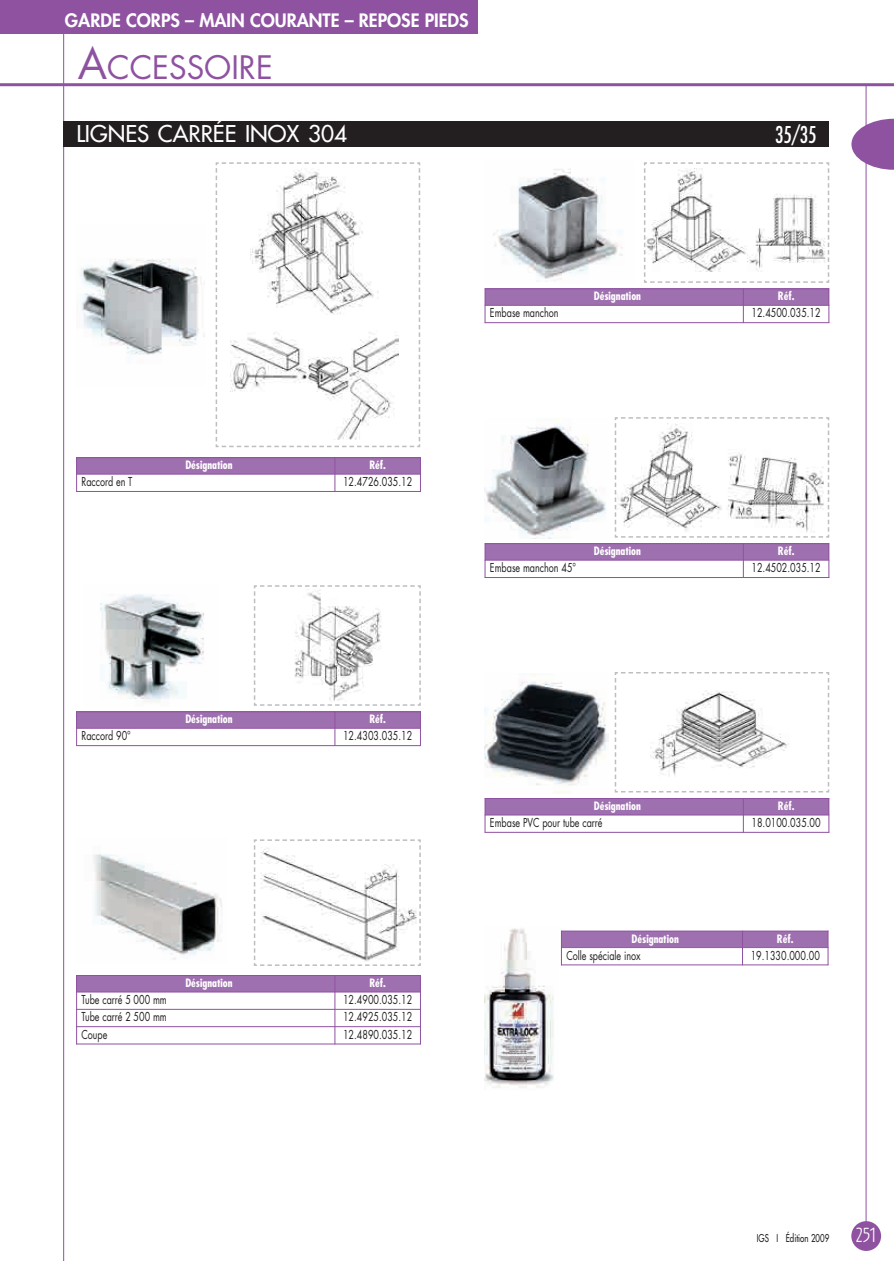
<style>
.page{position:relative;width:894px;height:1261px;background:#fff}
.page>*{position:absolute;margin:0;border:0;box-sizing:border-box;transform-origin:0 0}
.t1{font:31.5px "Futura";color:#8e52a1}
.t2{font:22.5px "Futura";color:#fff}
.t3{font:condensed 22.5px "Futura";color:#fff;scale:.9 1}
.t4{font:800 18px "Futura";color:#fff}
.t5{font:condensed 18px "Kolo LP";color:#fff;scale:.9 1}
.t6{font:12px "Futura";color:#231f20;scale:.75 1}
.t7{font:700 condensed 11.25px "Futura";color:#fff}
.t8{font:10.5px "Futura";color:#231f20;scale:.75 1}
.s1{font-size:42px}
</style>
<div class="page">
<div style="left:851px;top:1221px;width:30px;height:30px;background:#8e52a1;border-radius:50%"></div>
<svg style="left:851px;top:119px;width:42px;height:51px"></svg>
<hr style="left:63px;top:31px;width:1px;height:1230px;background:#8e52a1">
<hr style="left:865px;top:85px;width:1px;height:1141px;background:#8e52a1">
<div style="left:0;top:0;width:478px;height:34px;background:#8e52a1"></div>
<hr style="left:0;top:83px;width:893px;height:3px;background:#8e52a1">
<img style="left:93px;top:854px;width:129px;height:106px">
<svg style="left:253px;top:839px;width:168px;height:127px"></svg>
<div style="left:76px;top:975px;width:259px;height:17px;background:#9f70af"></div>
<div style="left:335px;top:975px;width:86px;height:17px;background:#9f70af"></div>
<hr style="left:76px;top:975px;width:1px;height:69px;background:#8e52a1">
<hr style="left:334px;top:975px;width:1px;height:69px;background:#8e52a1">
<hr style="left:420px;top:975px;width:1px;height:69px;background:#8e52a1">
<hr style="left:76px;top:975px;width:345px;height:1px;background:#8e52a1">
<hr style="left:76px;top:991px;width:345px;height:1px;background:#8e52a1">
<hr style="left:76px;top:1009px;width:345px;height:1px;background:#8e52a1">
<hr style="left:76px;top:1026px;width:345px;height:1px;background:#8e52a1">
<hr style="left:76px;top:1043px;width:345px;height:1px;background:#8e52a1">
<img style="left:484px;top:928px;width:70px;height:160px">
<div style="left:561px;top:930px;width:181px;height:17px;background:#9f70af"></div>
<div style="left:742px;top:930px;width:86px;height:17px;background:#9f70af"></div>
<hr style="left:561px;top:930px;width:1px;height:35px;background:#8e52a1">
<hr style="left:742px;top:930px;width:1px;height:35px;background:#8e52a1">
<hr style="left:827px;top:930px;width:1px;height:35px;background:#8e52a1">
<hr style="left:561px;top:930px;width:267px;height:1px;background:#8e52a1">
<hr style="left:561px;top:947px;width:267px;height:1px;background:#8e52a1">
<hr style="left:561px;top:964px;width:267px;height:1px;background:#8e52a1">
<img style="left:80px;top:259px;width:125px;height:96px">
<svg style="left:215px;top:162px;width:206px;height:286px"></svg>
<div style="left:76px;top:457px;width:259px;height:17px;background:#9f70af"></div>
<div style="left:335px;top:457px;width:86px;height:17px;background:#9f70af"></div>
<hr style="left:76px;top:457px;width:1px;height:35px;background:#8e52a1">
<hr style="left:334px;top:457px;width:1px;height:35px;background:#8e52a1">
<hr style="left:420px;top:457px;width:1px;height:35px;background:#8e52a1">
<hr style="left:76px;top:457px;width:345px;height:1px;background:#8e52a1">
<hr style="left:76px;top:474px;width:345px;height:1px;background:#8e52a1">
<hr style="left:76px;top:491px;width:345px;height:1px;background:#8e52a1">
<img style="left:100px;top:594px;width:104px;height:106px">
<svg style="left:253px;top:585px;width:168px;height:121px"></svg>
<div style="left:76px;top:711px;width:259px;height:17px;background:#9f70af"></div>
<div style="left:335px;top:711px;width:86px;height:17px;background:#9f70af"></div>
<hr style="left:76px;top:711px;width:1px;height:35px;background:#8e52a1">
<hr style="left:334px;top:711px;width:1px;height:35px;background:#8e52a1">
<hr style="left:420px;top:711px;width:1px;height:35px;background:#8e52a1">
<hr style="left:76px;top:711px;width:345px;height:1px;background:#8e52a1">
<hr style="left:76px;top:728px;width:345px;height:1px;background:#8e52a1">
<hr style="left:76px;top:745px;width:345px;height:1px;background:#8e52a1">
<div style="left:63px;top:122px;width:766px;height:25px;background:#231f20"></div>
<img style="left:231px;top:323px;width:167px;height:117px">
<img style="left:493px;top:169px;width:130px;height:112px">
<svg style="left:644px;top:162px;width:186px;height:121px"></svg>
<div style="left:484px;top:288px;width:259px;height:17px;background:#9f70af"></div>
<div style="left:743px;top:288px;width:86px;height:17px;background:#9f70af"></div>
<hr style="left:484px;top:288px;width:1px;height:35px;background:#8e52a1">
<hr style="left:743px;top:288px;width:1px;height:35px;background:#8e52a1">
<hr style="left:828px;top:288px;width:1px;height:35px;background:#8e52a1">
<hr style="left:484px;top:288px;width:345px;height:1px;background:#8e52a1">
<hr style="left:484px;top:305px;width:345px;height:1px;background:#8e52a1">
<hr style="left:484px;top:322px;width:345px;height:1px;background:#8e52a1">
<img style="left:484px;top:418px;width:122px;height:120px">
<svg style="left:614px;top:417px;width:216px;height:121px"></svg>
<div style="left:484px;top:543px;width:259px;height:17px;background:#9f70af"></div>
<div style="left:743px;top:543px;width:86px;height:17px;background:#9f70af"></div>
<hr style="left:484px;top:543px;width:1px;height:35px;background:#8e52a1">
<hr style="left:743px;top:543px;width:1px;height:35px;background:#8e52a1">
<hr style="left:828px;top:543px;width:1px;height:35px;background:#8e52a1">
<hr style="left:484px;top:543px;width:345px;height:1px;background:#8e52a1">
<hr style="left:484px;top:560px;width:345px;height:1px;background:#8e52a1">
<hr style="left:484px;top:577px;width:345px;height:1px;background:#8e52a1">
<img style="left:484px;top:673px;width:125px;height:120px">
<svg style="left:614px;top:672px;width:216px;height:121px"></svg>
<div style="left:484px;top:798px;width:259px;height:17px;background:#9f70af"></div>
<div style="left:743px;top:798px;width:86px;height:17px;background:#9f70af"></div>
<hr style="left:484px;top:798px;width:1px;height:35px;background:#8e52a1">
<hr style="left:743px;top:798px;width:1px;height:35px;background:#8e52a1">
<hr style="left:828px;top:798px;width:1px;height:35px;background:#8e52a1">
<hr style="left:484px;top:798px;width:345px;height:1px;background:#8e52a1">
<hr style="left:484px;top:814px;width:345px;height:1px;background:#8e52a1">
<hr style="left:484px;top:832px;width:345px;height:1px;background:#8e52a1">
<h3 class="t4" style="left:65px;top:9px;width:405px">GARDE CORPS – MAIN COURANTE – REPOSE PIEDS</h3>
<h1 class="t1" style="left:78px;top:47px;width:196px"><span class="s1">A</span>CCESSOIRE</h1>
<h2 class="t2" style="left:76px;top:120px;width:272px">LIGNES CARRÉE INOX 304</h2>
<h2 class="t3" style="left:775px;top:121px;width:48px">35/35</h2>
<p class="t7" style="left:593px;top:289px;width:49px">Désignation</p>
<p class="t7" style="left:777px;top:289px;width:18px">Réf.</p>
<p class="t7" style="left:185px;top:458px;width:49px">Désignation</p>
<p class="t7" style="left:369px;top:458px;width:18px">Réf.</p>
<p class="t6" style="left:81px;top:474px;width:70px">Raccord en T</p>
<p class="t6" style="left:343px;top:474px;width:94px">12.4726.035.12</p>
<p class="t7" style="left:185px;top:712px;width:49px">Désignation</p>
<p class="t7" style="left:369px;top:712px;width:18px">Réf.</p>
<p class="t6" style="left:81px;top:728px;width:67px">Raccord 90°</p>
<p class="t6" style="left:343px;top:728px;width:94px">12.4303.035.12</p>
<p class="t7" style="left:185px;top:976px;width:49px">Désignation</p>
<p class="t7" style="left:369px;top:976px;width:18px">Réf.</p>
<p class="t6" style="left:81px;top:992px;width:115px">Tube carré 5 000 mm</p>
<p class="t6" style="left:343px;top:992px;width:94px">12.4900.035.12</p>
<p class="t6" style="left:81px;top:1009px;width:115px">Tube carré 2 500 mm</p>
<p class="t6" style="left:343px;top:1009px;width:94px">12.4925.035.12</p>
<p class="t6" style="left:81px;top:1026px;width:36px">Coupe</p>
<p class="t6" style="left:343px;top:1026px;width:94px">12.4890.035.12</p>
<p class="t6" style="left:490px;top:305px;width:93px">Embase manchon</p>
<p class="t6" style="left:751px;top:305px;width:94px">12.4500.035.12</p>
<p class="t7" style="left:593px;top:544px;width:49px">Désignation</p>
<p class="t7" style="left:777px;top:544px;width:18px">Réf.</p>
<p class="t6" style="left:490px;top:560px;width:116px">Embase manchon 45°</p>
<p class="t6" style="left:751px;top:560px;width:94px">12.4502.035.12</p>
<p class="t7" style="left:593px;top:799px;width:49px">Désignation</p>
<p class="t7" style="left:777px;top:799px;width:18px">Réf.</p>
<p class="t6" style="left:490px;top:815px;width:152px">Embase PVC pour tube carré</p>
<p class="t6" style="left:751px;top:815px;width:94px">18.0100.035.00</p>
<p class="t7" style="left:631px;top:931px;width:49px">Désignation</p>
<p class="t7" style="left:776px;top:931px;width:18px">Réf.</p>
<p class="t6" style="left:566px;top:947px;width:101px">Colle spéciale inox</p>
<p class="t6" style="left:750px;top:947px;width:94px">19.1330.000.00</p>
<p class="t8" style="left:756px;top:1231px;width:98px">IGS I Édition 2009</p>
<h3 class="t5" style="left:855px;top:1225px;width:24px">251</h3>
</div>
